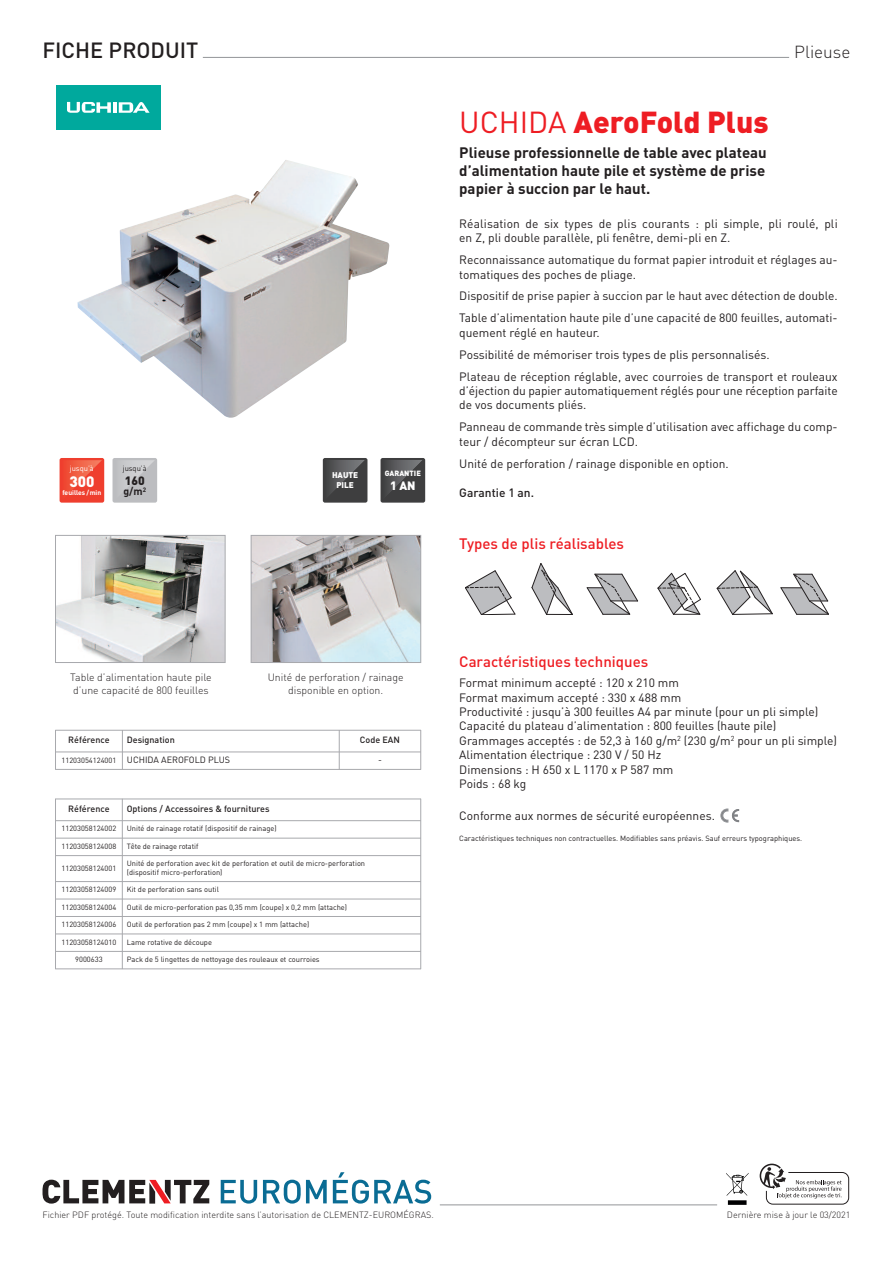
<style>
.page{position:relative;width:893px;height:1263px;background:#fff}
.page>*{position:absolute;margin:0;border:0;box-sizing:border-box;transform-origin:0 0}
.t1{font:900 30px "DIN";color:#ee1d23}
.t2{font:500 21.75px "DIN";color:#231f20}
.t3{font:300 17.25px "DIN";color:#231f20}
.t4{font:700 15px/18px "DIN";color:#231f20;text-align:justify}
.t5{font:500 15px "DIN";color:#ee1d23}
.t6{font:900 15px "DIN";color:#fff}
.t7{font:12px/14.4px "DIN";color:#231f20}
.t8{font:500 12px "DIN";color:#231f20}
.t9{font:900 12px "DIN";color:#fff}
.t10{font:900 12px "DIN";color:#231f20}
.t11{font:300 10.5px/12.6px "DIN";color:#231f20}
.t12{font:700 10.5px "DIN";color:#231f20}
.t13{font:300 9px "DIN";color:#231f20}
.t14{font:500 9px "DIN";color:#231f20}
.t15{font:9px "DIN";color:#231f20}
.t16{font:900 8.25px/9.9px "DIN";color:#fff;text-align:center}
.t17{font:7.5px/9px "DIN";color:#231f20}
.t18{font:900 7.5px "DIN";color:#fff}
.t19{font:7.5px "DIN";color:#fff}
.t20{font:700 6.75px "DIN";color:#fff}
.s1{font-weight:400}
.s2{font-size:7.5px}
</style>
<div class="page">
<svg style="left:221px;top:1180px;width:36px;height:23px"></svg>
<svg style="left:263px;top:1180px;width:64px;height:23px"></svg>
<svg style="left:333px;top:1172px;width:98px;height:31px"></svg>
<svg style="left:43px;top:1180px;width:166px;height:23px"></svg>
<svg style="left:760px;top:1163px;width:89px;height:41px"></svg>
<svg style="left:726px;top:1173px;width:23px;height:32px"></svg>
<hr style="left:440px;top:1204px;width:277px;height:1px;background:#939598">
<hr style="left:203px;top:57px;width:586px;height:1px;background:#939598">
<hr style="left:55px;top:730px;width:1px;height:40px;background:#a8a9ad">
<hr style="left:122px;top:730px;width:1px;height:40px;background:#a8a9ad">
<hr style="left:339px;top:730px;width:1px;height:40px;background:#a8a9ad">
<hr style="left:420px;top:730px;width:1px;height:40px;background:#a8a9ad">
<hr style="left:55px;top:730px;width:366px;height:1px;background:#a8a9ad">
<hr style="left:55px;top:752px;width:366px;height:1px;background:#a8a9ad">
<hr style="left:55px;top:769px;width:366px;height:1px;background:#a8a9ad">
<img style="left:77px;top:160px;width:312px;height:258px">
<img style="left:57px;top:537px;width:166px;height:124px">
<div style="left:55px;top:535px;width:170px;height:128px;border:1px solid #a8a9ad"></div>
<img style="left:253px;top:537px;width:166px;height:124px">
<div style="left:251px;top:535px;width:170px;height:128px;border:1px solid #a8a9ad"></div>
<svg style="left:721px;top:809px;width:18px;height:13px"></svg>
<div style="left:56px;top:85px;width:104px;height:45px;background:#00a99d"></div>
<svg style="left:67px;top:102px;width:44px;height:11px"></svg>
<hr style="left:113px;top:102px;width:4px;height:11px;background:#fff">
<svg style="left:119px;top:102px;width:31px;height:11px"></svg>
<svg style="left:717px;top:570px;width:55px;height:45px"></svg>
<svg style="left:465px;top:570px;width:50px;height:45px"></svg>
<svg style="left:587px;top:574px;width:51px;height:41px"></svg>
<svg style="left:658px;top:573px;width:43px;height:42px"></svg>
<svg style="left:532px;top:563px;width:41px;height:52px"></svg>
<hr style="left:797px;top:614px;width:31px;height:1px;background:#231f20">
<svg style="left:781px;top:574px;width:47px;height:40px"></svg>
<div style="left:323px;top:458px;width:44px;height:45px;background:#3e3e3f;border-radius:2px"></div>
<svg style="left:329px;top:460px;width:36px;height:35px"></svg>
<hr style="left:55px;top:799px;width:1px;height:170px;background:#a8a9ad">
<hr style="left:122px;top:799px;width:1px;height:170px;background:#a8a9ad">
<hr style="left:420px;top:799px;width:1px;height:170px;background:#a8a9ad">
<hr style="left:55px;top:799px;width:366px;height:1px;background:#a8a9ad">
<hr style="left:55px;top:820px;width:366px;height:1px;background:#a8a9ad">
<hr style="left:55px;top:838px;width:366px;height:1px;background:#a8a9ad">
<hr style="left:55px;top:855px;width:366px;height:1px;background:#a8a9ad">
<hr style="left:55px;top:881px;width:366px;height:1px;background:#a8a9ad">
<hr style="left:55px;top:899px;width:366px;height:1px;background:#a8a9ad">
<hr style="left:55px;top:916px;width:366px;height:1px;background:#a8a9ad">
<hr style="left:55px;top:934px;width:366px;height:1px;background:#a8a9ad">
<hr style="left:55px;top:951px;width:366px;height:1px;background:#a8a9ad">
<hr style="left:55px;top:968px;width:366px;height:1px;background:#a8a9ad">
<div style="left:381px;top:458px;width:44px;height:45px;background:#3e3e3f;border-radius:2px"></div>
<svg style="left:387px;top:460px;width:35px;height:35px"></svg>
<div style="left:60px;top:458px;width:44px;height:45px;background:#ef3e2e;border-radius:2px"></div>
<svg style="left:66px;top:460px;width:36px;height:35px"></svg>
<div style="left:113px;top:458px;width:44px;height:45px;background:#bcbdc0;border-radius:2px"></div>
<div style="left:115px;top:460px;width:40px;height:40px;background:linear-gradient(to bottom,#cbccce,#babbbe)"></div>
<h2 class="t2" style="left:43px;top:37px;width:157px">FICHE PRODUIT</h2>
<h3 class="t3" style="left:794px;top:42px;width:58px">Plieuse</h3>
<p class="t19" style="left:70px;top:464px;width:26px">jusqu’à</p>
<p class="t6" style="left:69px;top:473px;width:27px">300</p>
<p class="t20" style="left:62px;top:489px;width:40px">feuilles /min</p>
<p class="t17" style="left:123px;top:464px;width:26px">jusqu’à</p>
<p class="t10" style="left:125px;top:473px;width:22px">160</p>
<p class="t12" style="left:123px;top:485px;width:24px">g/m<sup>2</sup></p>
<p class="t16" style="left:332px;top:470px;width:28px">HAUTE<br>PILE</p>
<p class="t18" style="left:385px;top:469px;width:38px">GARANTIE</p>
<p class="t9" style="left:390px;top:478px;width:27px">1 AN</p>
<h1 class="t1" style="left:459px;top:105px;width:311px"><span class="s1">UCHIDA</span> AeroFold Plus</h1>
<p class="t4" style="left:459px;top:143px;width:309px">Plieuse professionnelle de table avec plateau d’alimentation haute pile et système de prise papier à succion par le haut.</p>
<p class="t7" style="left:459px;top:216px;width:380px">Réalisation de six types de plis courants : pli simple, pli roulé, pli en Z, pli double parallèle, pli fenêtre, demi-pli en Z.</p>
<p class="t7" style="left:459px;top:252px;width:380px">Reconnaissance automatique du format papier introduit et réglages au&shy;tomatiques des poches de pliage.</p>
<p class="t7" style="left:459px;top:285px;width:380px;line-height:21.9px">Dispositif de prise papier à succion par le haut avec détection de double.<br>Table d’alimentation haute pile d’une capacité de 800 feuilles, automati-</p>
<p class="t7" style="left:459px;top:321px;width:380px;line-height:21.9px">quement réglé en hauteur.<br>Possibilité de mémoriser trois types de plis personnalisés.<br>Plateau de réception réglable, avec courroies de transport et rouleaux</p>
<p class="t7" style="left:459px;top:383px;width:380px">d’éjection du papier automatiquement réglés pour une réception parfaite de vos documents pliés.</p>
<p class="t7" style="left:459px;top:419px;width:380px">Panneau de commande très simple d’utilisation avec affichage du comp&shy;teur / décompteur sur écran LCD.</p>
<p class="t7" style="left:459px;top:456px;width:271px">Unité de perforation / rainage disponible en option.</p>
<p class="t8" style="left:459px;top:485px;width:76px">Garantie 1 an.</p>
<p class="t5" style="left:459px;top:535px;width:166px">Types de plis réalisables</p>
<p class="t11" style="left:70px;top:671px;width:143px">Table d’alimentation haute pile d’une capacité de 800 feuilles</p>
<p class="t11" style="left:268px;top:671px;width:137px;text-align:center">Unité de perforation / rainage disponible en option.</p>
<p class="t14" style="left:68px;top:735px;width:43px">Référence</p>
<p class="t14" style="left:127px;top:735px;width:49px">Designation</p>
<p class="t14" style="left:360px;top:735px;width:42px">Code EAN</p>
<p class="t15" style="left:62px;top:754px;width:170px"><span class="s2">11203054124001</span> UCHIDA AEROFOLD PLUS</p>
<p class="t15" style="left:378px;top:754px;width:5px">-</p>
<p class="t14" style="left:68px;top:803px;width:43px">Référence</p>
<p class="t14" style="left:127px;top:803px;width:144px">Options / Accessoires &amp; fournitures</p>
<p class="t17" style="left:62px;top:824px;width:56px">11203058124002</p>
<p class="t17" style="left:127px;top:824px;width:151px">Unité de rainage rotatif (dispositif de rainage)</p>
<p class="t17" style="left:62px;top:841px;width:56px">11203058124008</p>
<p class="t17" style="left:127px;top:841px;width:73px">Tête de rainage rotatif</p>
<p class="t17" style="left:62px;top:863px;width:56px">11203058124001</p>
<p class="t17" style="left:127px;top:859px;width:240px">Unité de perforation avec kit de perforation et outil de micro-perforation (dispositif micro-perforation)</p>
<p class="t17" style="left:62px;top:885px;width:56px">11203058124009</p>
<p class="t17" style="left:127px;top:885px;width:94px">Kit de perforation sans outil</p>
<p class="t17" style="left:62px;top:902px;width:56px">11203058124004</p>
<p class="t17" style="left:127px;top:902px;width:222px">Outil de micro-perforation pas 0,35 mm (coupe) x 0,2 mm (attache)</p>
<p class="t17" style="left:62px;top:920px;width:56px">11203058124006</p>
<p class="t17" style="left:127px;top:920px;width:184px">Outil de perforation pas 2 mm (coupe) x 1 mm (attache)</p>
<p class="t17" style="left:62px;top:937px;width:56px">11203058124010</p>
<p class="t17" style="left:127px;top:937px;width:87px">Lame rotative de découpe</p>
<p class="t17" style="left:75px;top:955px;width:29px">9000633</p>
<p class="t17" style="left:127px;top:955px;width:194px">Pack de 5 lingettes de nettoyage des rouleaux et courroies</p>
<p class="t5" style="left:459px;top:652px;width:191px">Caractéristiques techniques</p>
<p class="t7" style="left:459px;top:675px;width:379px">Format minimum accepté : 120 x 210 mm<br>Format maximum accepté : 330 x 488 mm<br>Productivité : jusqu’à 300 feuilles A4 par minute (pour un pli simple)<br>Capacité du plateau d’alimentation : 800 feuilles (haute pile)<br>Grammages acceptés : de 52,3 à 160 g/m<sup>2</sup> (230 g/m<sup>2</sup> pour un pli simple)<br>Alimentation électrique : 230 V / 50 Hz<br>Dimensions : H 650 x L 1170 x P 587 mm<br>Poids : 68 kg</p>
<p class="t7" style="left:459px;top:808px;width:257px">Conforme aux normes de sécurité européennes.</p>
<p class="t17" style="left:459px;top:833px;width:344px">Caractéristiques techniques non contractuelles. Modifiables sans préavis. Sauf erreurs typographiques.</p>
<p class="t13" style="left:43px;top:1210px;width:393px">Fichier PDF protégé. Toute modification interdite sans l’autorisation de CLEMENTZ-EUROMÉGRAS.</p>
<p class="t13" style="left:727px;top:1210px;width:125px">Dernière mise à jour le 03/2021</p>
</div>
